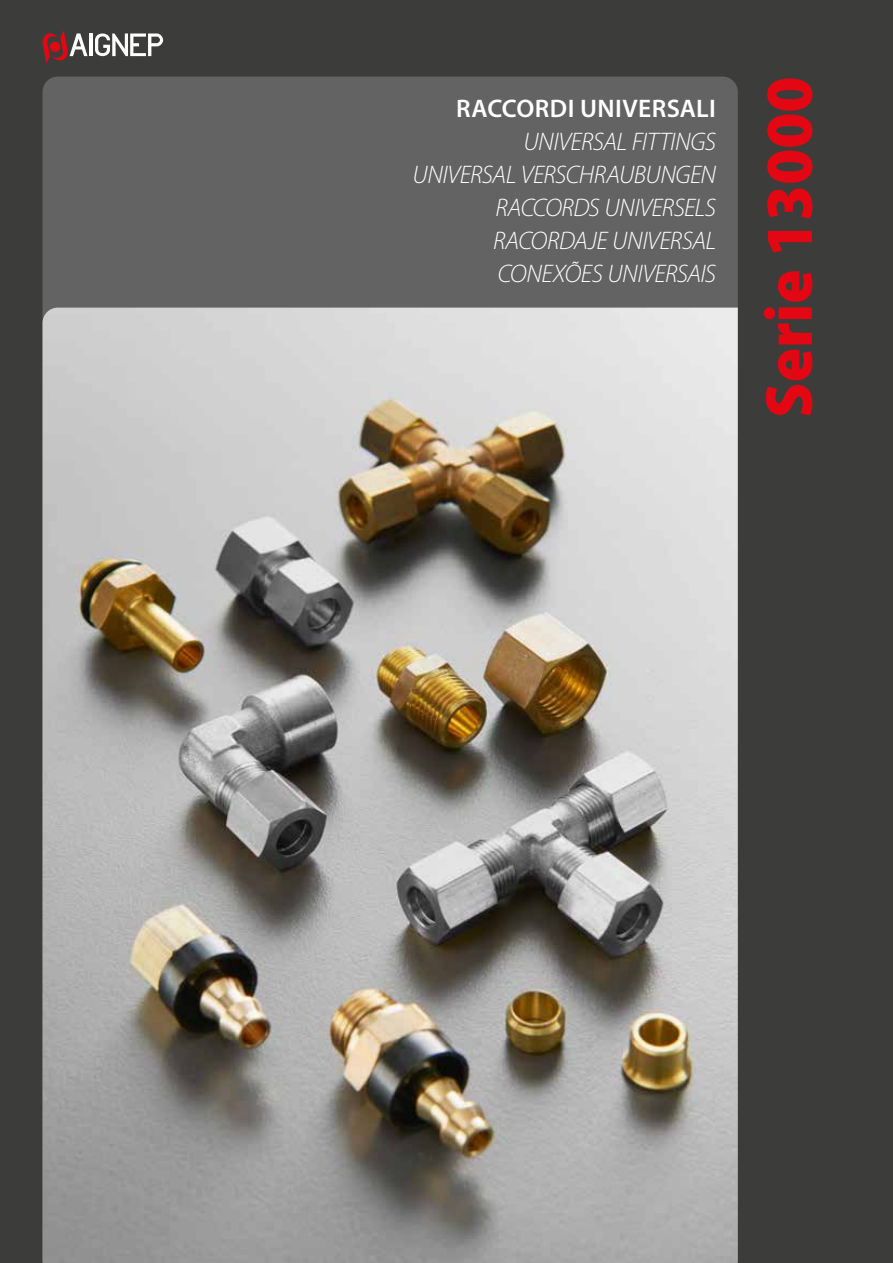
<style>
.page{position:relative;width:893px;height:1263px;background:#3c3c3b}
.page>*{position:absolute;margin:0;border:0;box-sizing:border-box;transform-origin:0 0}
.t1{font:900 semi-condensed 67.5px "Myriad Pro";color:#e30613}
.t2{font:italic 300 25.5px/33px "Myriad Pro";letter-spacing:-.02em;color:#fff;text-align:right}
.t3{font:600 25.5px "Myriad Pro";letter-spacing:.015em;color:#fff}
</style>
<div class="page">
<div style="left:43px;top:77px;width:695px;height:231px;background:#646363"></div>
<img style="left:43px;top:308px;width:695px;height:955px">
<hr style="left:90px;top:33px;width:3px;height:23px;background:#fff">
<svg style="left:95px;top:33px;width:68px;height:23px"></svg>
<svg style="left:42px;top:30px;width:46px;height:34px"></svg>
<p class="t3" style="left:456px;top:94px;width:261px">RACCORDI UNIVERSALI</p>
<p class="t2" style="left:413px;top:126px;width:305px">UNIVERSAL FITTINGS<br>UNIVERSAL VERSCHRAUBUNGEN<br>RACCORDS UNIVERSELS<br>RACORDAJE UNIVERSAL<br>CONEXÕES UNIVERSAIS</p>
<h1 class="t1" style="left:751px;top:418px;width:343px;rotate:-90deg">Serie 13000</h1>
</div>
